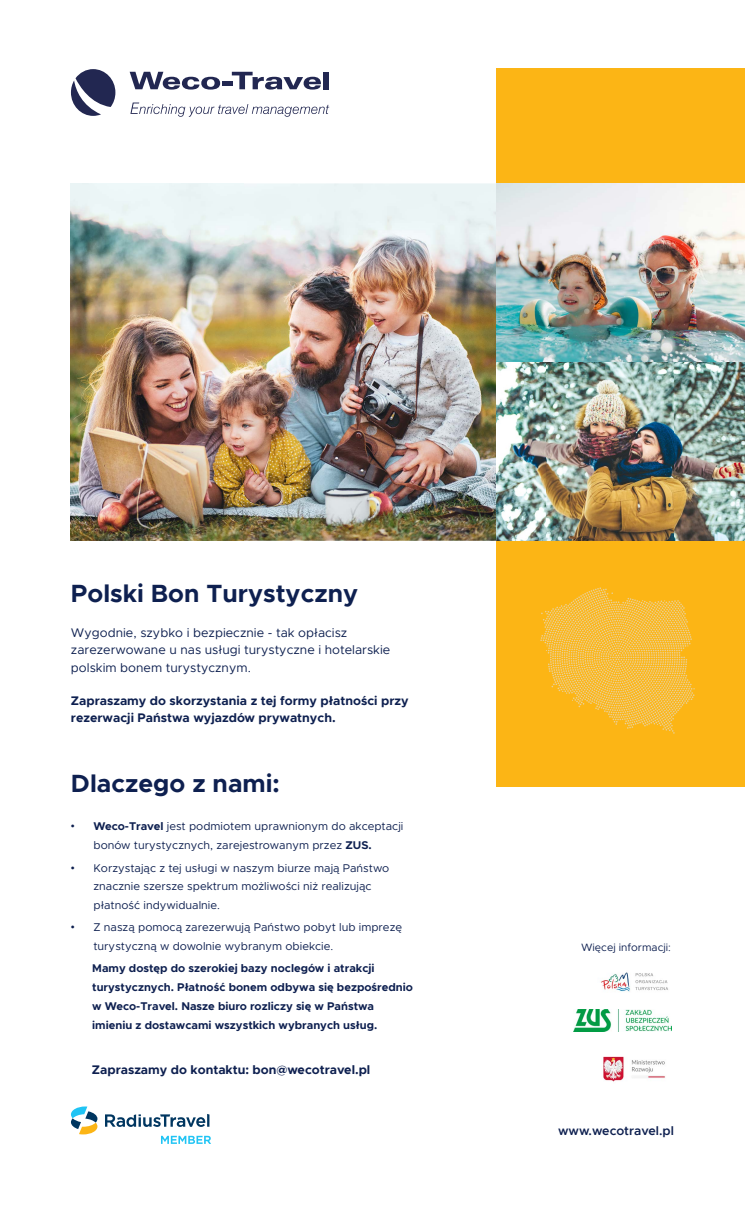
<style>
.page{position:relative;width:745px;height:1205px;background:#fff}
.page>*{position:absolute;margin:0;border:0;box-sizing:border-box;transform-origin:0 0}
.t1{font:700 25px "Metropolis";color:#0e2050}
.t2{font:700 12.5px/17.5px "Metropolis";color:#0e2050}
.t3{font:12.5px/17.5px "Metropolis";color:#0e2050}
.t4{font:600 12.5px "Metropolis";color:#0e2050}
.t5{font:11.25px/18.8px "Metropolis";color:#0e2050}
.t6{font:700 11.25px/18.8px "Metropolis";color:#0e2050}
.t7{font:10.62px "Metropolis";color:#0e2050}
.s1{font-family:"Arial"}
.s2{font-weight:700}
</style>
<div class="page">
<div style="left:496px;top:69px;width:248px;height:718px;background:#fcb515"></div>
<svg style="left:540px;top:587px;width:154px;height:147px"></svg>
<svg style="left:71px;top:69px;width:44px;height:47px"></svg>
<svg style="left:129px;top:72px;width:91px;height:18px"></svg>
<hr style="left:222px;top:81px;width:11px;height:4px;background:#222751">
<svg style="left:232px;top:72px;width:89px;height:18px"></svg>
<div style="left:323px;top:72px;width:5px;height:17px;background:#222751"></div>
<svg style="left:130px;top:103px;width:199px;height:14px"></svg>
<svg style="left:161px;top:1136px;width:50px;height:8px"></svg>
<svg style="left:105px;top:1114px;width:104px;height:13px"></svg>
<svg style="left:71px;top:1106px;width:26px;height:28px"></svg>
<img style="left:243px;top:183px;width:253px;height:268px">
<img style="left:71px;top:183px;width:172px;height:358px">
<img style="left:243px;top:451px;width:253px;height:90px">
<img style="left:496px;top:183px;width:248px;height:358px">
<img style="left:496px;top:362px;width:248px;height:1px">
<img style="left:601px;top:972px;width:67px;height:20px">
<img style="left:573px;top:1010px;width:97px;height:21px">
<img style="left:603px;top:1056px;width:62px;height:26px">
<h1 class="t1" style="left:71px;top:577px;width:288px">Polski Bon Turystyczny</h1>
<p class="t3" style="left:71px;top:623px;width:321px">Wygodnie, szybko i bezpiecznie - tak opłacisz zarezerwowane u nas usługi turystyczne i hotelarskie polskim bonem turystycznym.</p>
<p class="t2" style="left:71px;top:691px;width:339px">Zapraszamy do skorzystania z tej formy płatności przy rezerwacji Państwa wyjazdów prywatnych.</p>
<h1 class="t1" style="left:71px;top:767px;width:210px">Dlaczego z nami:</h1>
<p class="t5" style="left:93px;top:817px;width:311px;text-indent:-23px"><span class="s1">•</span> <span class="s2">Weco-Travel</span> jest podmiotem uprawnionym do akceptacji bonów turystycznych, zarejestrowanym przez <span class="s2">ZUS.</span></p>
<p class="t5" style="left:93px;top:858px;width:297px;text-indent:-23px"><span class="s1">•</span> Korzystając z tej usługi w naszym biurze mają Państwo znacznie szersze spektrum możliwości niż realizując płatność indywidualnie.</p>
<p class="t5" style="left:93px;top:918px;width:310px;text-indent:-23px"><span class="s1">•</span> Z naszą pomocą zarezerwują Państwo pobyt lub imprezę turystyczną w dowolnie wybranym obiekcie.</p>
<p class="t6" style="left:92px;top:959px;width:322px">Mamy dostęp do szerokiej bazy noclegów i atrakcji turystycznych. Płatność bonem odbywa się bezpośrednio w Weco-Travel. Nasze biuro rozliczy się w Państwa imieniu z dostawcami wszystkich wybranych usług.</p>
<p class="t2" style="left:92px;top:1061px;width:280px">Zapraszamy do kontaktu: bon@wecotravel.pl</p>
<p class="t7" style="left:580px;top:940px;width:91px">Więcej informacji:</p>
<p class="t4" style="left:557px;top:1123px;width:117px">www.wecotravel.pl</p>
</div>
